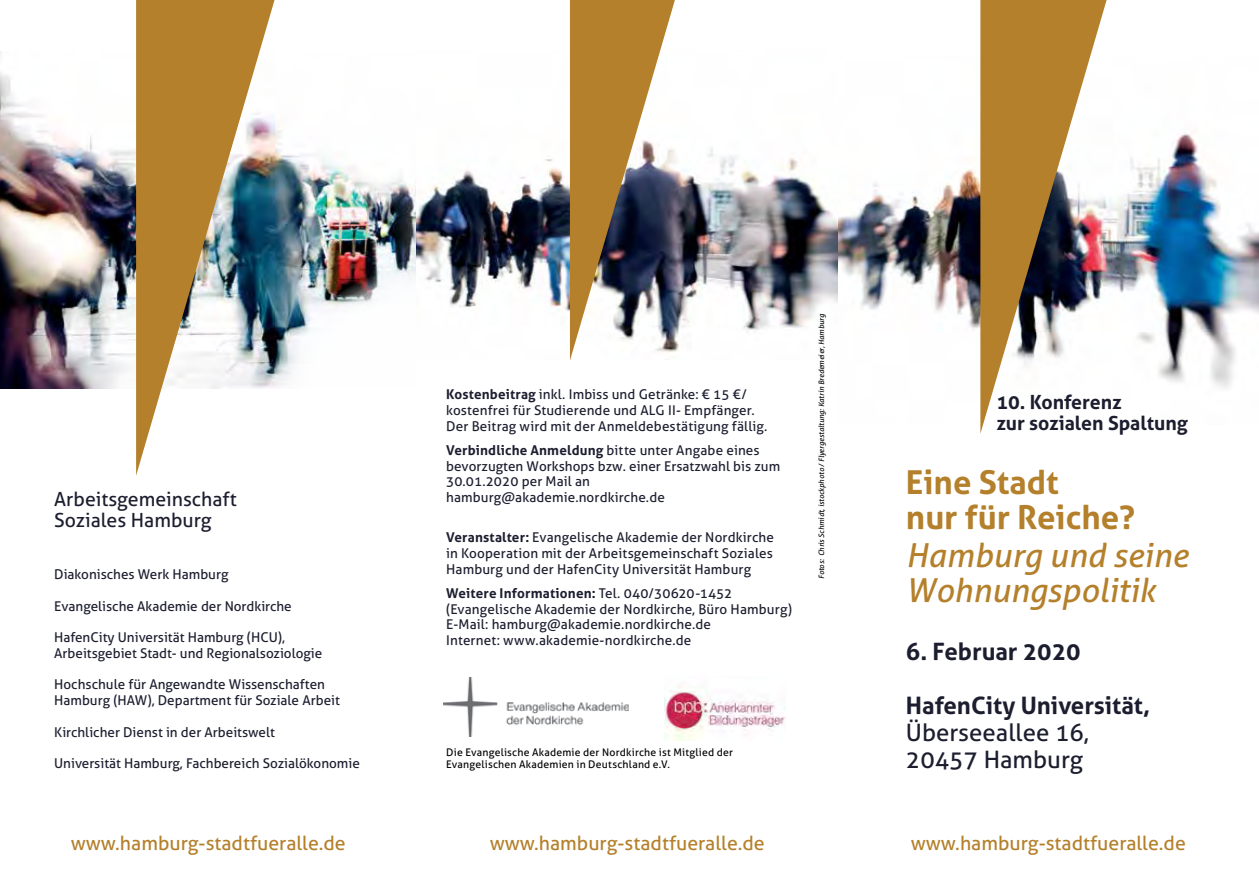
<style>
.page{position:relative;width:1259px;height:893px;background:#fff}
.page>*{position:absolute;margin:0;border:0;box-sizing:border-box;transform-origin:0 0}
.t1{font:italic 33px/34.5px "Aller";color:#b4802b}
.t2{font:700 33px/34.5px "Aller";color:#b4802b}
.t3{font:700 24px "Aller";color:#1c1e2f}
.t4{font:24px/27px "Aller";color:#1c1e2f}
.t5{font:19.5px "Aller";color:#b4802b}
.t6{font:19.5px/21px "Aller";color:#1c1e2f}
.t7{font:700 19.5px/21px "Aller";color:#1c1e2f}
.t8{font:13.5px/15.8px "Aller";color:#1c1e2f}
.t9{font:10.5px/12px "Aller";letter-spacing:.02em;color:#000}
.t10{font:italic 7.5px "Aller";color:#000}
.s1{font-weight:700}
</style>
<div class="page">
<img style="left:0;top:51px;width:417px;height:337px">
<img style="left:838px;top:133px;width:421px;height:255px">
<svg style="left:980px;top:0;width:126px;height:434px;fill:#b4802b"></svg>
<img style="left:274px;top:251px;width:143px;height:137px">
<svg style="left:136px;top:0;width:138px;height:476px"></svg>
<img style="left:417px;top:49px;width:421px;height:310px">
<svg style="left:570px;top:0;width:105px;height:360px"></svg>
<img style="left:664px;top:686px;width:121px;height:54px">
<img style="left:444px;top:677px;width:185px;height:59px">
<p class="t8" style="left:446px;top:386px;width:323px"><span class="s1">Kostenbeitrag</span> inkl. Imbiss und Getränke: € 15 €/ kostenfrei für Studierende und ALG II- Empfänger.<br>Der Beitrag wird mit der Anmeldebestätigung fällig.</p>
<p class="t8" style="left:446px;top:442px;width:335px"><span class="s1">Verbindliche Anmeldung</span> bitte unter Angabe eines bevorzugten Workshops bzw. einer Ersatzwahl bis zum 30.01.2020 per Mail an hamburg@akademie.nordkirche.de</p>
<p class="t8" style="left:446px;top:529px;width:329px;text-align:justify"><span class="s1">Veranstalter:</span> Evangelische Akademie der Nordkirche in Kooperation mit der Arbeitsgemeinschaft Soziales Hamburg und der HafenCity Universität Hamburg</p>
<p class="t8" style="left:446px;top:585px;width:347px"><span class="s1">Weitere Informationen:</span> Tel. 040/30620-1452 (Evangelische Akademie der Nordkirche, Büro Hamburg)<br>E-Mail: hamburg@akademie.nordkirche.de<br>Internet: www.akademie-nordkirche.de</p>
<h3 class="t6" style="left:54px;top:488px;width:184px">Arbeitsgemeinschaft<br>Soziales Hamburg</h3>
<p class="t8" style="left:54px;top:566px;width:176px">Diakonisches Werk Hamburg</p>
<p class="t8" style="left:54px;top:598px;width:239px">Evangelische Akademie der Nordkirche</p>
<p class="t8" style="left:54px;top:629px;width:270px">HafenCity Universität Hamburg (HCU),<br>Arbeitsgebiet Stadt- und Regionalsoziologie</p>
<p class="t8" style="left:54px;top:677px;width:287px">Hochschule für Angewandte Wissenschaften<br>Hamburg (HAW), Department für Soziale Arbeit</p>
<p class="t8" style="left:54px;top:724px;width:222px">Kirchlicher Dienst in der Arbeitswelt</p>
<p class="t8" style="left:54px;top:755px;width:307px">Universität Hamburg, Fachbereich Sozialökonomie</p>
<p class="t9" style="left:446px;top:746px;width:288px">Die Evangelische Akademie der Nordkirche ist Mitglied der<br>Evangelischen Akademien in Deutschland e.V.</p>
<p class="t10" style="left:817px;top:579px;width:267px;rotate:-90deg">Fotos: Chris Schmidt, istockphoto / Flyergestaltung: Katrin Bredemeier, Hamburg</p>
<h3 class="t7" style="left:996px;top:391px;width:193px">10. Konferenz<br>zur sozialen Spaltung</h3>
<h1 class="t2" style="left:906px;top:465px;width:230px">Eine Stadt<br>nur für Reiche?</h1>
<h1 class="t1" style="left:906px;top:538px;width:284px">Hamburg und seine<br>Wohnungspolitik</h1>
<h2 class="t3" style="left:906px;top:637px;width:176px">6. Februar 2020</h2>
<h2 class="t3" style="left:906px;top:691px;width:246px">HafenCity Universität,</h2>
<h2 class="t4" style="left:906px;top:719px;width:184px">Überseeallee 16,<br>20457 Hamburg</h2>
<h3 class="t5" style="left:71px;top:832px;width:277px">www.hamburg-stadtfueralle.de</h3>
<h3 class="t5" style="left:490px;top:832px;width:277px">www.hamburg-stadtfueralle.de</h3>
<h3 class="t5" style="left:910px;top:832px;width:277px">www.hamburg-stadtfueralle.de</h3>
</div>
